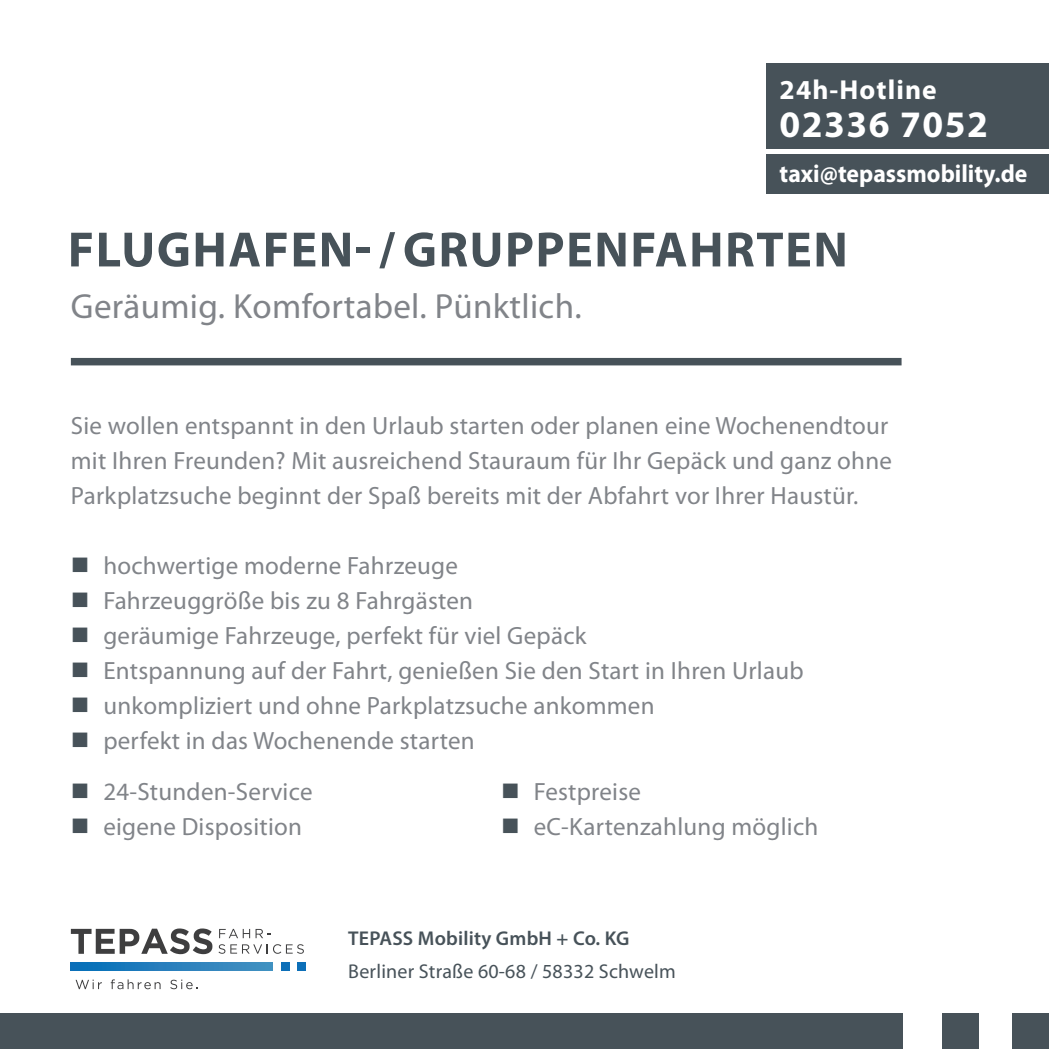
<style>
.page{position:relative;width:1049px;height:1049px;background:#fff}
.page>*{position:absolute;margin:0;border:0;box-sizing:border-box;transform-origin:0 0}
.t1{font:700 50px "Myriad Pro";letter-spacing:.03em;color:#475259}
.t2{font:700 37.5px "Myriad Pro";letter-spacing:.04em;color:#fff}
.t3{font:35px "Myriad Pro";letter-spacing:.01em;color:#818489}
.t4{font:700 27.5px "Myriad Pro";letter-spacing:.04em;color:#fff}
.t5{font:25px/35px "Myriad Pro";letter-spacing:.01em;color:#818489}
.t6{font:700 25px "Myriad Pro";color:#fff;scale:.95 1}
.t7{font:20px "Myriad Pro";letter-spacing:.01em;color:#475259}
.t8{font:600 20px "Myriad Pro";letter-spacing:.01em;color:#475259}
.s1{color:#475259}
</style>
<div class="page">
<div style="left:71px;top:358px;width:830px;height:7px;background:#475259"></div>
<div style="left:0;top:1014px;width:902px;height:35px;background:#475259"></div>
<div style="left:942px;top:1014px;width:36px;height:35px;background:#475259"></div>
<div style="left:1013px;top:1014px;width:36px;height:35px;background:#475259"></div>
<svg style="left:71px;top:962px;width:202px;height:9px;background:#267fbc"></svg>
<div style="left:282px;top:962px;width:8px;height:9px;background:#0c6fb8"></div>
<div style="left:298px;top:962px;width:8px;height:9px;background:#0c6fb8"></div>
<svg style="left:76px;top:979px;width:26px;height:10px"></svg>
<svg style="left:111px;top:979px;width:50px;height:10px"></svg>
<svg style="left:170px;top:979px;width:27px;height:10px"></svg>
<svg style="left:71px;top:928px;width:141px;height:26px"></svg>
<svg style="left:219px;top:929px;width:31px;height:9px"></svg>
<svg style="left:256px;top:929px;width:15px;height:9px"></svg>
<svg style="left:218px;top:944px;width:86px;height:10px"></svg>
<div style="left:767px;top:154px;width:282px;height:39px;background:#475259"></div>
<div style="left:767px;top:63px;width:282px;height:85px;background:#475259"></div>
<p class="t4" style="left:780px;top:72px;width:159px">24h-Hotline</p>
<h2 class="t2" style="left:780px;top:100px;width:210px">02336 7052</h2>
<p class="t6" style="left:780px;top:157px;width:262px">taxi@tepassmobility.de</p>
<h1 class="t1" style="left:68px;top:217px;width:781px">FLUGHAFEN-/GRUPPENFAHRTEN</h1>
<h3 class="t3" style="left:71px;top:284px;width:512px">Geräumig. Komfortabel. Pünktlich.</h3>
<p class="t5" style="left:71px;top:408px;width:823px">Sie wollen entspannt in den Urlaub starten oder planen eine Wochenendtour mit Ihren Freunden? Mit ausreichend Stauraum für Ihr Gepäck und ganz ohne<br>Parkplatzsuche beginnt der Spaß bereits mit der Abfahrt vor Ihrer Haustür.</p>
<p class="t5" style="left:71px;top:548px;width:389px"><span class="s1">■</span> hochwertige moderne Fahrzeuge</p>
<p class="t5" style="left:71px;top:583px;width:404px"><span class="s1">■</span> Fahrzeuggröße bis zu 8 Fahrgästen</p>
<p class="t5" style="left:71px;top:618px;width:517px"><span class="s1">■</span> geräumige Fahrzeuge, perfekt für viel Gepäck</p>
<p class="t5" style="left:71px;top:653px;width:734px"><span class="s1">■</span> Entspannung auf der Fahrt, genießen Sie den Start in Ihren Urlaub</p>
<p class="t5" style="left:71px;top:688px;width:585px"><span class="s1">■</span> unkompliziert und ohne Parkplatzsuche ankommen</p>
<p class="t5" style="left:71px;top:723px;width:405px"><span class="s1">■</span> perfekt in das Wochenende starten</p>
<p class="t5" style="left:71px;top:773px;width:243px"><span class="s1">■</span> 24-Stunden-Service</p>
<p class="t5" style="left:71px;top:808px;width:233px"><span class="s1">■</span> eigene Disposition</p>
<p class="t5" style="left:501px;top:773px;width:141px"><span class="s1">■</span> Festpreise</p>
<p class="t5" style="left:501px;top:808px;width:319px"><span class="s1">■</span> eC-Kartenzahlung möglich</p>
<p class="t8" style="left:348px;top:926px;width:283px">TEPASS Mobility GmbH + Co. KG</p>
<p class="t7" style="left:348px;top:959px;width:329px">Berliner Straße 60-68 / 58332 Schwelm</p>
</div>
